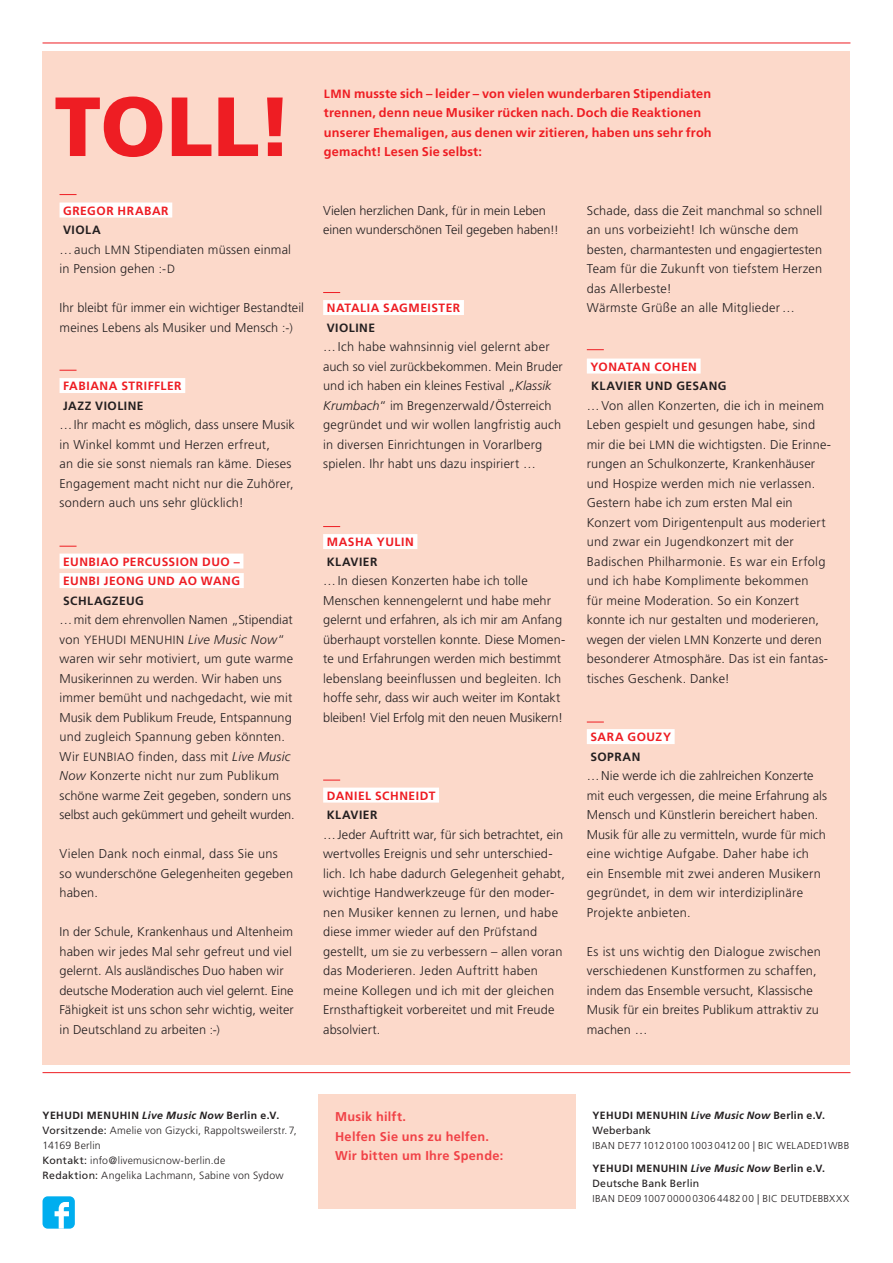
<style>
.page{position:relative;width:893px;height:1263px;background:#fff}
.page>*{position:absolute;margin:0;border:0;box-sizing:border-box;transform-origin:0 0}
.t1{font:900 83.85px "Frutiger LT Std";color:#ee1d23}
.t2{font:300 12.75px/19.5px "Frutiger LT Pro";letter-spacing:.015em;color:#231f20}
.t3{font:700 12.75px/19.5px "Frutiger LT Pro";letter-spacing:.015em;color:#ee1d23}
.t4{font:300 12.75px/19.5px "Frutiger LT Pro";letter-spacing:-.005em;color:#231f20}
.t5{font:700 12px/19.5px "Frutiger LT Pro";letter-spacing:.045em;color:#ee1d23}
.t6{font:700 12px "Frutiger LT Pro";letter-spacing:.04em;color:#231f20}
.t7{font:300 12px "Frutiger LT Pro";letter-spacing:.04em;color:#231f20}
.t8{font:300 10.5px/15px "Frutiger LT Pro";letter-spacing:.02em;color:#231f20}
.t9{font:700 10.5px/15px "Frutiger LT Pro";letter-spacing:.035em;color:#231f20}
.t10{font:300 10.05px "Frutiger LT Pro";letter-spacing:.035em;color:#231f20}
.s1{font-size:12px}
.s2{font-size:12.75px}
.s3{font-style:italic;font-size:12.75px}
.s4{font-style:italic}
.s5{font-weight:700}
.s6{font-weight:700;font-style:italic}
.s7{font-weight:400}
.s8{font-size:10.5px}
</style>
<div class="page">
<div style="left:43px;top:51px;width:807px;height:1013px;background:#fcd9ca"></div>
<hr style="left:43px;top:1072px;width:807px;height:1px;background:#ee1d23">
<hr style="left:43px;top:43px;width:807px;height:1px;background:#ee1d23">
<svg style="left:60px;top:370px;width:17px;height:1px"></svg>
<svg style="left:60px;top:546px;width:17px;height:1px"></svg>
<svg style="left:60px;top:194px;width:17px;height:1px"></svg>
<svg style="left:323px;top:292px;width:17px;height:1px"></svg>
<svg style="left:323px;top:526px;width:17px;height:1px"></svg>
<svg style="left:323px;top:780px;width:17px;height:1px"></svg>
<svg style="left:587px;top:722px;width:17px;height:1px"></svg>
<svg style="left:587px;top:349px;width:17px;height:1px"></svg>
<div style="left:60px;top:203px;width:112px;height:15px;background:#fff"></div>
<div style="left:60px;top:378px;width:125px;height:15px;background:#fff"></div>
<div style="left:60px;top:554px;width:183px;height:15px;background:#fff"></div>
<div style="left:60px;top:573px;width:184px;height:15px;background:#fff"></div>
<div style="left:323px;top:300px;width:141px;height:15px;background:#fff"></div>
<div style="left:323px;top:534px;width:94px;height:15px;background:#fff"></div>
<div style="left:323px;top:788px;width:116px;height:15px;background:#fff"></div>
<div style="left:587px;top:359px;width:114px;height:15px;background:#fff"></div>
<div style="left:587px;top:729px;width:88px;height:15px;background:#fff"></div>
<div style="left:43px;top:1196px;width:32px;height:32px;background:#00aeef;border-radius:5px"></div>
<svg style="left:55px;top:1202px;width:14px;height:26px"></svg>
<div style="left:318px;top:1095px;width:258px;height:114px;background:#fcd9ca"></div>
<h1 class="t1" style="left:54px;top:76px;width:240px">TOLL!</h1>
<p class="t3" style="left:324px;top:83px;width:389px"><span class="s1">LMN</span> musste sich – leider – von vielen wunderbaren Stipendiaten trennen, denn neue Musiker rücken nach. Doch die Reaktionen unserer Ehemaligen, aus denen wir zitieren, haben uns sehr froh gemacht! Lesen Sie selbst:</p>
<p class="t5" style="left:63px;top:201px;width:107px">GREGOR HRABAR</p>
<p class="t6" style="left:63px;top:223px;width:39px">VIOLA</p>
<p class="t2" style="left:60px;top:239px;width:233px">…auch <span class="s1">LMN</span> Stipendiaten müssen einmal in Pension gehen <span class="s1">:-D</span></p>
<p class="t2" style="left:60px;top:298px;width:246px">Ihr bleibt für immer ein wichtiger Bestandteil meines Lebens als Musiker und Mensch <span class="s1">:-)</span></p>
<p class="t5" style="left:63px;top:376px;width:120px">FABIANA STRIFFLER</p>
<p class="t6" style="left:63px;top:398px;width:82px">JAZZ VIOLINE</p>
<p class="t2" style="left:60px;top:415px;width:237px">…Ihr macht es möglich, dass unsere Musik in Winkel kommt und Herzen erfreut,<br>an die sie sonst niemals ran käme. Dieses Engagement macht nicht nur die Zuhörer, sondern auch uns sehr glücklich!</p>
<p class="t5" style="left:63px;top:552px;width:178px">EUNBIAO PERCUSSION DUO –<br>EUNBI JEONG UND AO WANG</p>
<p class="t6" style="left:63px;top:593px;width:82px">SCHLAGZEUG</p>
<p class="t2" style="left:60px;top:610px;width:235px">…mit dem ehrenvollen Namen „Stipendiat</p>
<p class="t7" style="left:60px;top:632px;width:227px"><span class="s2">von</span> YEHUDI MENUHIN <span class="s3">Live Music Now</span><span class="s2">“</span></p>
<p class="t2" style="left:60px;top:649px;width:237px">waren wir sehr motiviert, um gute warme Musikerinnen zu werden. Wir haben uns immer bemüht und nachgedacht, wie mit Musik dem Publikum Freude, Entspannung und zugleich Spannung geben könnten.<br>Wir <span class="s1">EUNBIAO</span> finden, dass mit <span class="s4">Live Music Now</span> Konzerte nicht nur zum Publikum schöne warme Zeit gegeben, sondern uns selbst auch gekümmert und geheilt wurden.</p>
<p class="t2" style="left:60px;top:844px;width:235px">Vielen Dank noch einmal, dass Sie uns so wunderschöne Gelegenheiten gegeben haben.</p>
<p class="t2" style="left:60px;top:922px;width:236px">In der Schule, Krankenhaus und Altenheim haben wir jedes Mal sehr gefreut und viel gelernt. Als ausländisches Duo haben wir deutsche Moderation auch viel gelernt. Eine Fähigkeit ist uns schon sehr wichtig, weiter in Deutschland zu arbeiten <span class="s1">:-)</span></p>
<p class="t4" style="left:323px;top:200px;width:237px">Vielen herzlichen Dank, für in mein Leben einen wunderschönen Teil gegeben haben<span class="s1">!!</span></p>
<p class="t5" style="left:327px;top:298px;width:135px">NATALIA SAGMEISTER</p>
<p class="t6" style="left:327px;top:320px;width:50px">VIOLINE</p>
<p class="t2" style="left:323px;top:337px;width:241px">…Ich habe wahnsinnig viel gelernt aber auch so viel zurückbekommen. Mein Bruder und ich haben ein kleines Festival „<span class="s4">Klassik Krumbach</span>“ im Bregenzerwald/Österreich gegründet und wir wollen langfristig auch in diversen Einrichtungen in Vorarlberg spielen. Ihr habt uns dazu inspiriert …</p>
<p class="t5" style="left:327px;top:532px;width:88px">MASHA YULIN</p>
<p class="t6" style="left:327px;top:554px;width:52px">KLAVIER</p>
<p class="t2" style="left:323px;top:571px;width:244px">…In diesen Konzerten habe ich tolle Menschen kennengelernt und habe mehr gelernt und erfahren, als ich mir am Anfang überhaupt vorstellen konnte. Diese Momen&shy;te und Erfahrungen werden mich bestimmt lebenslang beeinflussen und begleiten. Ich hoffe sehr, dass wir auch weiter im Kontakt bleiben! Viel Erfolg mit den neuen Musikern!</p>
<p class="t5" style="left:327px;top:786px;width:110px">DANIEL SCHNEIDT</p>
<p class="t6" style="left:327px;top:808px;width:52px">KLAVIER</p>
<p class="t2" style="left:323px;top:824px;width:243px">…Jeder Auftritt war, für sich betrachtet, ein wertvolles Ereignis und sehr unterschied&shy;lich. Ich habe dadurch Gelegenheit gehabt, wichtige Handwerkzeuge für den moder&shy;nen Musiker kennen zu lernen, und habe diese immer wieder auf den Prüfstand gestellt, um sie zu verbessern – allen voran das Moderieren. Jeden Auftritt haben meine Kollegen und ich mit der gleichen Ernsthaftigkeit vorbereitet und mit Freude absolviert.</p>
<p class="t2" style="left:587px;top:200px;width:237px">Schade, dass die Zeit manchmal so schnell an uns vorbeizieht! Ich wünsche dem besten, charmantesten und engagiertesten Team für die Zukunft von tiefstem Herzen das Allerbeste!<br>Wärmste Grüße an alle Mitglieder…</p>
<p class="t5" style="left:590px;top:357px;width:108px">YONATAN COHEN</p>
<p class="t6" style="left:591px;top:379px;width:137px">KLAVIER UND GESANG</p>
<p class="t2" style="left:587px;top:395px;width:245px">…Von allen Konzerten, die ich in meinem Leben gespielt und gesungen habe, sind mir die bei <span class="s1">LMN</span> die wichtigsten. Die Erinne&shy;rungen an Schulkonzerte, Krankenhäuser und Hospize werden mich nie verlassen.<br>Gestern habe ich zum ersten Mal ein Konzert vom Dirigentenpult aus moderiert und zwar ein Jugendkonzert mit der Badischen Philharmonie. Es war ein Erfolg und ich habe Komplimente bekommen<br>für meine Moderation. So ein Konzert konnte ich nur gestalten und moderieren, wegen der vielen <span class="s1">LMN</span> Konzerte und deren besonderer Atmosphäre. Das ist ein fantas&shy;tisches Geschenk. Danke!</p>
<p class="t5" style="left:590px;top:727px;width:82px">SARA GOUZY</p>
<p class="t6" style="left:590px;top:749px;width:52px">SOPRAN</p>
<p class="t2" style="left:587px;top:766px;width:242px">…Nie werde ich die zahlreichen Konzerte mit euch vergessen, die meine Erfahrung als Mensch und Künstlerin bereichert haben.<br>Musik für alle zu vermitteln, wurde für mich eine wichtige Aufgabe. Daher habe ich ein Ensemble mit zwei anderen Musikern gegründet, in dem wir interdiziplinäre Projekte anbieten.</p>
<p class="t2" style="left:587px;top:941px;width:236px">Es ist uns wichtig den Dialogue zwischen verschiedenen Kunstformen zu schaffen, indem das Ensemble versucht, Klassische Musik für ein breites Publikum attraktiv zu machen …</p>
<p class="t8" style="left:43px;top:1108px;width:256px"><span class="s5">YEHUDI MENUHIN</span> <span class="s6">Live Music Now</span> <span class="s5">Berlin e.V.<br></span><span class="s7">Vorsitzende:</span> Amelie von Gizycki, Rappoltsweilerstr. 7, 14169 Berlin<br><span class="s7">Kontakt:</span> info@livemusicnow-berlin.de<br><span class="s7">Redaktion:</span> Angelika Lachmann, Sabine von Sydow</p>
<p class="t9" style="left:592px;top:1108px;width:234px">YEHUDI MENUHIN <span class="s4">Live Music Now</span> Berlin e.V.<br><span class="s7">Weberbank</span></p>
<p class="t3" style="left:335px;top:1107px;width:170px">Musik hilft.<br>Helfen Sie uns zu helfen.<br>Wir bitten um Ihre Spende:</p>
<p class="t10" style="left:592px;top:1140px;width:258px">IBAN DE77 1012 0100 1003 0412 00 <span class="s8">|</span> BIC WELADED1WBB</p>
<p class="t9" style="left:592px;top:1161px;width:234px">YEHUDI MENUHIN <span class="s4">Live Music Now</span> Berlin e.V.<br><span class="s7">Deutsche Bank Berlin</span></p>
<p class="t10" style="left:592px;top:1192px;width:258px">IBAN DE09100700000306448200 <span class="s8">|</span> BIC DEUTDEBBXXX</p>
</div>
